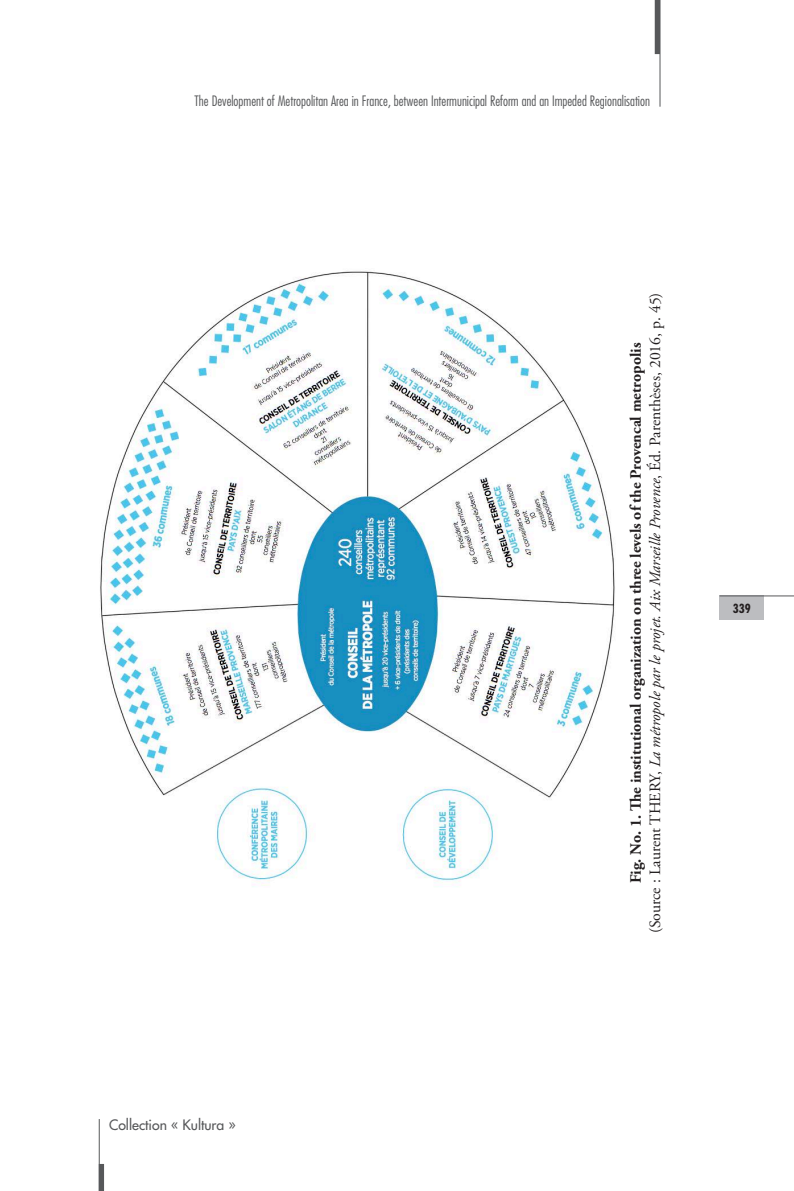
<style>
.page{position:relative;width:794px;height:1191px;background:#fff}
.page>*{position:absolute;margin:0;border:0;box-sizing:border-box;transform-origin:0 0}
.Texte_courant_non_al{font:15.75px "Adobe Garamond Pro";color:#231f20}
.Texte_courant_non_al-2{font:700 15.75px "Adobe Garamond Pro";color:#231f20}
.t1{font:300 condensed 14px "Futura";color:#57585a}
.t2{font:14px "Futura";color:#57585a}
.t3{font:700 condensed 12.25px "Futura";color:#231f20}
.s1{font-style:italic}
</style>
<div class="page">
<hr style="left:99px;top:1119px;width:1px;height:72px;background:#57585a">
<hr style="left:659px;top:0;width:1px;height:107px;background:#57585a">
<div style="left:719px;top:595px;width:45px;height:25px;background:#bcbdc0"></div>
<hr style="left:719px;top:595px;width:75px;height:1px;background:#57585a">
<div style="left:655px;top:0;width:5px;height:54px;background:#57585a"></div>
<div style="left:99px;top:1164px;width:5px;height:27px;background:#57585a"></div>
<img style="left:100px;top:271px;width:515px;height:616px">
<p class="t1" style="left:195px;top:92px;width:457px">The Development of Metropolitan Area in France, between Intermunicipal Reform and an Impeded Regionalisation</p>
<p class="Texte_courant_non_al" style="left:645px;top:933px;width:642px;rotate:-90deg">(Source : Laurent THERY, <span class="s1">La métropole par le projet. Aix Marseille Provence</span>, Éd. Parenthèses, 2016, p. 45)</p>
<p class="Texte_courant_non_al-2" style="left:626px;top:883px;width:541px;rotate:-90deg">Fig. No. 1. The institutional organization on three levels of the Provencal metropolis</p>
<p class="t3" style="left:733px;top:600px;width:20px">339</p>
<p class="t2" style="left:109px;top:1115px;width:128px">Collection « Kultura »</p>
</div>
